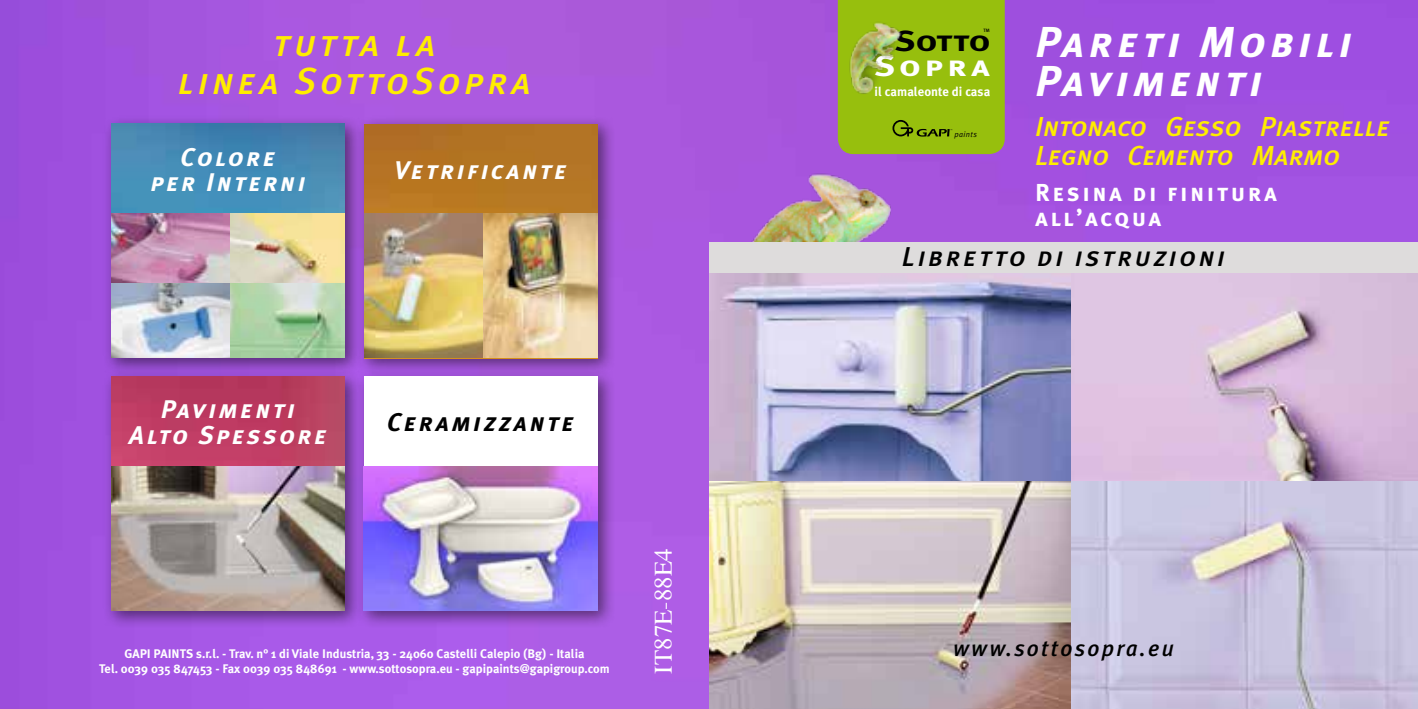
<style>
.page{position:relative;width:1418px;height:709px;background:#fff}
.page>*{position:absolute;margin:0;border:0;box-sizing:border-box;transform-origin:0 0}
.t1{font:italic 43.25px/38.8px "Meta Plus Bold Caps";letter-spacing:.1em;color:#fff}
.t2{font:italic 37.5px/37.5px "Meta Plus Medium Caps";letter-spacing:.1em;color:#ffed00;text-align:center}
.t3{font:28.75px "Meta Plus Bold Caps";letter-spacing:.1em;color:#fff;scale:1.25 1}
.t4{font:28.75px "Meta Plus Bold Caps";letter-spacing:-.005em;color:#000;scale:1.25 1}
.t5{font:italic 27.5px/29.5px "Meta Plus Medium Caps";color:#ffed00}
.t6{font:italic 27.25px "Meta Plus Medium Caps";letter-spacing:.1em;color:#000}
.t7{font:italic 25.5px/25.5px "Meta Plus Bold Caps";letter-spacing:.1em;color:#fff;text-align:center}
.t8{font:italic 25.5px "Meta Plus Bold Caps";letter-spacing:.1em;color:#000}
.t9{font:25px "Times";color:#fff}
.t10{font:24.5px/24.5px "Meta Plus Bold Caps";letter-spacing:.1em;color:#fff}
.t11{font:italic 500 22.5px "Meta Plus";letter-spacing:.1em;color:#000}
.t12{font:700 12.75px "Meta Plus";color:#fff}
.t13{font:700 12.5px/15px "Meta Plus";color:#fff;text-align:center}
.t14{font:italic 8px "Meta Plus Normal";letter-spacing:.05em;color:#000}
.t15{font:500 4.75px "Meta Plus";color:#000}
</style>
<div class="page">
<div style="left:0;top:0;width:1417px;height:709px;background:#a354e0"></div>
<div style="left:837px;top:0;width:167px;height:154px;background:#97bf0d"></div>
<img style="left:841px;top:23px;width:67px;height:75px">
<img style="left:846px;top:15px;width:60px;height:84px">
<img style="left:709px;top:273px;width:708px;height:209px">
<img style="left:1070px;top:482px;width:347px;height:227px">
<img style="left:751px;top:173px;width:140px;height:69px">
<div style="left:709px;top:242px;width:708px;height:31px;background:#dedcdc"></div>
<div style="left:355px;top:115px;width:261px;height:261px;background:#000;opacity:.5"></div>
<div style="left:364px;top:124px;width:234px;height:89px;background:#b57524"></div>
<img style="left:483px;top:213px;width:115px;height:145px">
<img style="left:364px;top:213px;width:119px;height:145px">
<div style="left:102px;top:368px;width:261px;height:261px;background:#000;opacity:.5"></div>
<img style="left:111px;top:376px;width:234px;height:90px">
<img style="left:111px;top:466px;width:234px;height:144px">
<div style="left:355px;top:368px;width:261px;height:261px;background:#000;opacity:.5"></div>
<div style="left:102px;top:115px;width:261px;height:261px;background:#000;opacity:.5"></div>
<img style="left:111px;top:124px;width:234px;height:89px">
<img style="left:229px;top:213px;width:116px;height:70px">
<img style="left:229px;top:283px;width:116px;height:75px">
<img style="left:111px;top:213px;width:118px;height:145px">
<img style="left:709px;top:482px;width:361px;height:227px">
<img style="left:364px;top:466px;width:234px;height:144px">
<div style="left:364px;top:376px;width:234px;height:90px;background:#fff"></div>
<h2 class="t2" style="left:178px;top:24px;width:355px">tutta la<br>linea SottoSopra</h2>
<h3 class="t7" style="left:150px;top:144px;width:157px">Colore<br>per Interni</h3>
<h3 class="t7" style="left:394px;top:157px;width:174px">Vetrificante</h3>
<h3 class="t7" style="left:129px;top:397px;width:199px">Pavimenti<br>Alto Spessore</h3>
<h3 class="t8" style="left:387px;top:408px;width:188px">Ceramizzante</h3>
<p class="t13" style="left:99px;top:646px;width:512px">GAPI PAINTS s.r.l. - Trav. n° 1 di Viale Industria, 33 - 24060 Castelli Calepio (Bg) - Italia<br>Tel. 0039 035 847453 - Fax 0039 035 848691 - www.sottosopra.eu - gapipaints@gapigroup.com</p>
<h3 class="t9" style="left:640px;top:673px;width:126px;rotate:-90deg">IT87E-88E4</h3>
<p class="t15" style="left:983px;top:28px;width:8px">TM</p>
<h3 class="t4" style="left:894px;top:25px;width:78px">Sotto</h3>
<h3 class="t3" style="left:874px;top:50px;width:94px">Sopra</h3>
<p class="t12" style="left:874px;top:84px;width:117px">il camaleonte di casa</p>
<p class="t14" style="left:954px;top:129px;width:24px">paints</p>
<h1 class="t1" style="left:1035px;top:23px;width:318px">Pareti Mobili<br>Pavimenti</h1>
<h3 class="t5" style="left:1035px;top:111px;width:356px">Intonaco Gesso Piastrelle<br>Legno Cemento Marmo</h3>
<h3 class="t10" style="left:1035px;top:180px;width:243px">Resina di finitura all’acqua</h3>
<h3 class="t6" style="left:902px;top:241px;width:324px">Libretto di istruzioni</h3>
<h3 class="t11" style="left:953px;top:635px;width:222px">www.sottosopra.eu</h3>
</div>
